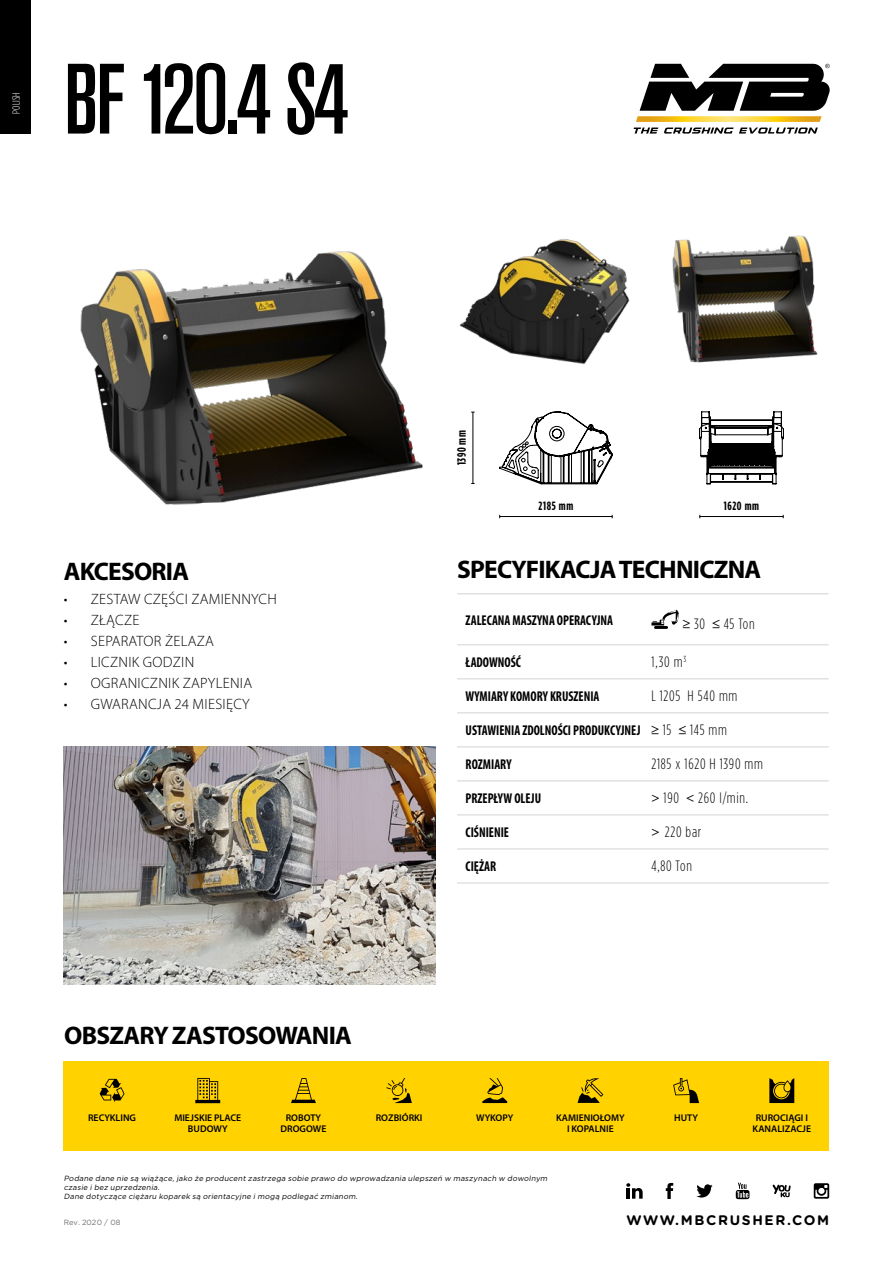
<style>
.page{position:relative;width:893px;height:1263px;background:#fff}
.page>*{position:absolute;margin:0;border:0;box-sizing:border-box;transform-origin:0 0}
.t1{font:500 condensed 98.85px "Akzidenz Grotesk BQ";letter-spacing:-.03em;color:#000}
.titolo_nero_17pt_bol{font:700 25.5px "Myriad Pro";letter-spacing:-.03em;color:#000}
.t2{font:300 15px "Myriad Pro";letter-spacing:.02em;color:#000}
.t3{font:300 15px "Gotham Condensed";letter-spacing:.05em;color:#000}
.t4{font:700 condensed 14.25px "Myriad Pro";color:#000;scale:.91 1}
.t5{font:700 13.8px "Gotham Rounded";letter-spacing:.12em;color:#000}
.t6{font:700 12px "Gotham Condensed";letter-spacing:.05em;color:#000}
.t7{font:300 10.5px "Gotham Condensed";letter-spacing:.01em;color:#fff}
.t8{font:600 9.75px/10.5px "Myriad Pro";color:#000;text-align:center}
.t9{font:italic 7.5px/9px "Gotham";color:#000}
.t10{font:7.5px "Gotham";color:#6d6e71}
.s1{font-family:"Cent Goth WGL";font-weight:400;font-size:13.5px}
</style>
<div class="page">
<div style="left:64px;top:1061px;width:765px;height:89px;background:#ffd200"></div>
<div style="left:0;top:0;width:31px;height:134px;background:#000"></div>
<svg style="left:633px;top:128px;width:185px;height:6px"></svg>
<svg style="left:636px;top:64px;width:194px;height:58px"></svg>
<img style="left:80px;top:251px;width:343px;height:254px">
<img style="left:672px;top:235px;width:146px;height:128px">
<img style="left:460px;top:239px;width:170px;height:126px">
<hr style="left:500px;top:516px;width:112px;height:1px;background:#000">
<hr style="left:472px;top:412px;width:1px;height:71px;background:#000">
<hr style="left:700px;top:516px;width:83px;height:1px;background:#000">
<svg style="left:499px;top:411px;width:114px;height:73px"></svg>
<svg style="left:699px;top:412px;width:85px;height:72px"></svg>
<img style="left:64px;top:747px;width:372px;height:238px">
<hr style="left:643px;top:644px;width:186px;height:1px;background:#d1d3d4">
<hr style="left:643px;top:678px;width:186px;height:1px;background:#d1d3d4">
<hr style="left:643px;top:712px;width:186px;height:1px;background:#d1d3d4">
<hr style="left:643px;top:746px;width:186px;height:1px;background:#d1d3d4">
<hr style="left:643px;top:780px;width:186px;height:1px;background:#d1d3d4">
<hr style="left:643px;top:814px;width:186px;height:1px;background:#d1d3d4">
<hr style="left:643px;top:848px;width:186px;height:1px;background:#d1d3d4">
<hr style="left:643px;top:882px;width:186px;height:1px;background:#d1d3d4">
<hr style="left:643px;top:593px;width:186px;height:1px;background:#d1d3d4">
<svg style="left:651px;top:610px;width:28px;height:19px"></svg>
<svg style="left:666px;top:1183px;width:7px;height:16px"></svg>
<svg style="left:772px;top:1184px;width:19px;height:13px"></svg>
<svg style="left:696px;top:1184px;width:17px;height:13px"></svg>
<svg style="left:626px;top:1183px;width:17px;height:16px"></svg>
<svg style="left:736px;top:1183px;width:13px;height:16px"></svg>
<svg style="left:814px;top:1183px;width:15px;height:16px"></svg>
<svg style="left:100px;top:1079px;width:25px;height:23px"></svg>
<svg style="left:195px;top:1078px;width:25px;height:25px"></svg>
<svg style="left:291px;top:1078px;width:25px;height:25px"></svg>
<svg style="left:386px;top:1078px;width:26px;height:25px"></svg>
<svg style="left:482px;top:1078px;width:25px;height:25px"></svg>
<svg style="left:578px;top:1078px;width:25px;height:25px"></svg>
<svg style="left:673px;top:1078px;width:26px;height:25px"></svg>
<svg style="left:769px;top:1078px;width:25px;height:25px"></svg>
<hr style="left:457px;top:644px;width:186px;height:1px;background:#d1d3d4">
<hr style="left:457px;top:678px;width:186px;height:1px;background:#d1d3d4">
<hr style="left:457px;top:712px;width:186px;height:1px;background:#d1d3d4">
<hr style="left:457px;top:746px;width:186px;height:1px;background:#d1d3d4">
<hr style="left:457px;top:780px;width:186px;height:1px;background:#d1d3d4">
<hr style="left:457px;top:814px;width:186px;height:1px;background:#d1d3d4">
<hr style="left:457px;top:848px;width:186px;height:1px;background:#d1d3d4">
<hr style="left:457px;top:882px;width:186px;height:1px;background:#d1d3d4">
<hr style="left:457px;top:593px;width:186px;height:1px;background:#d1d3d4">
<h3 class="t7" style="left:11px;top:114px;width:23px;rotate:-90deg">POLISH</h3>
<p class="t1" style="left:64px;top:43px;width:287px">BF 120.4 S4</p>
<p class="titolo_nero_17pt_bol" style="left:64px;top:554px;width:127px">AKCESORIA</p>
<p class="t2" style="left:64px;top:590px;width:215px">• ZESTAW CZĘŚCI ZAMIENNYCH</p>
<p class="t2" style="left:64px;top:611px;width:77px">• ZŁĄCZE</p>
<p class="t2" style="left:64px;top:632px;width:152px">• SEPARATOR ŻELAZA</p>
<p class="t2" style="left:64px;top:653px;width:132px">• LICZNIK GODZIN</p>
<p class="t2" style="left:64px;top:674px;width:190px">• OGRANICZNIK ZAPYLENIA</p>
<p class="t2" style="left:64px;top:695px;width:187px">• GWARANCJA 24 MIESIĘCY</p>
<h2 class="titolo_nero_17pt_bol" style="left:64px;top:1019px;width:289px">OBSZARY ZASTOSOWANIA</h2>
<p class="t6" style="left:455px;top:465px;width:37px;rotate:-90deg">1390 mm</p>
<p class="t6" style="left:539px;top:499px;width:36px">2185 mm</p>
<p class="t6" style="left:724px;top:499px;width:37px">1620 mm</p>
<h2 class="titolo_nero_17pt_bol" style="left:457px;top:553px;width:306px">SPECYFIKACJA TECHNICZNA</h2>
<p class="t4" style="left:466px;top:611px;width:164px">ZALECANA MASZYNA OPERACYJNA</p>
<p class="t4" style="left:466px;top:653px;width:62px">ŁADOWNOŚĆ</p>
<p class="t4" style="left:466px;top:687px;width:149px">WYMIARY KOMORY KRUSZENIA</p>
<p class="t4" style="left:466px;top:721px;width:194px">USTAWIENIA ZDOLNOŚCI PRODUKCYJNEJ</p>
<p class="t4" style="left:466px;top:755px;width:52px">ROZMIARY</p>
<p class="t4" style="left:466px;top:790px;width:85px">PRZEPŁYW OLEJU</p>
<p class="t4" style="left:466px;top:824px;width:49px">CIŚNIENIE</p>
<p class="t4" style="left:466px;top:858px;width:35px">CIĘŻAR</p>
<p class="t3" style="left:683px;top:616px;width:73px"><span class="s1">≥</span> 30 <span class="s1">≤</span> 45 Ton</p>
<p class="t3" style="left:651px;top:654px;width:36px">1,30 m<sup>3</sup></p>
<p class="t3" style="left:651px;top:688px;width:87px">L 1205 H 540 mm</p>
<p class="t3" style="left:651px;top:722px;width:77px"><span class="s1">≥</span> 15 <span class="s1">≤</span> 145 mm</p>
<p class="t3" style="left:651px;top:756px;width:113px">2185 x 1620 H 1390 mm</p>
<p class="t3" style="left:651px;top:790px;width:98px"><span class="s1">&gt;</span> 190 <span class="s1">&lt;</span> 260 l/min.</p>
<p class="t3" style="left:651px;top:824px;width:52px"><span class="s1">&gt;</span> 220 bar</p>
<p class="t3" style="left:651px;top:858px;width:42px">4,80 Ton</p>
<p class="t8" style="left:88px;top:1112px;width:49px">RECYKLING</p>
<p class="t8" style="left:174px;top:1112px;width:68px">MIEJSKIE PLACE<br>BUDOWY</p>
<p class="t8" style="left:280px;top:1112px;width:47px">ROBOTY<br>DROGOWE</p>
<p class="t8" style="left:376px;top:1112px;width:48px">ROZBIÓRKI</p>
<p class="t8" style="left:476px;top:1112px;width:39px">WYKOPY</p>
<p class="t8" style="left:556px;top:1112px;width:70px">KAMIENIOŁOMY<br>I KOPALNIE</p>
<p class="t8" style="left:674px;top:1112px;width:25px">HUTY</p>
<p class="t8" style="left:756px;top:1112px;width:54px">RUROCIĄGI I</p>
<p class="t8" style="left:753px;top:1123px;width:60px">KANALIZACJE</p>
<p class="t9" style="left:64px;top:1174px;width:487px">Podane dane nie są wiążące, jako że producent zastrzega sobie prawo do wprowadzania ulepszeń w maszynach w dowolnym czasie i bez uprzedzenia.<br>Dane dotyczące ciężaru koparek są orientacyjne i mogą podlegać zmianom.</p>
<p class="t10" style="left:64px;top:1217px;width:58px">Rev. 2020 / 08</p>
<h3 class="t5" style="left:626px;top:1210px;width:204px">WWW.MBCRUSHER.COM</h3>
</div>
